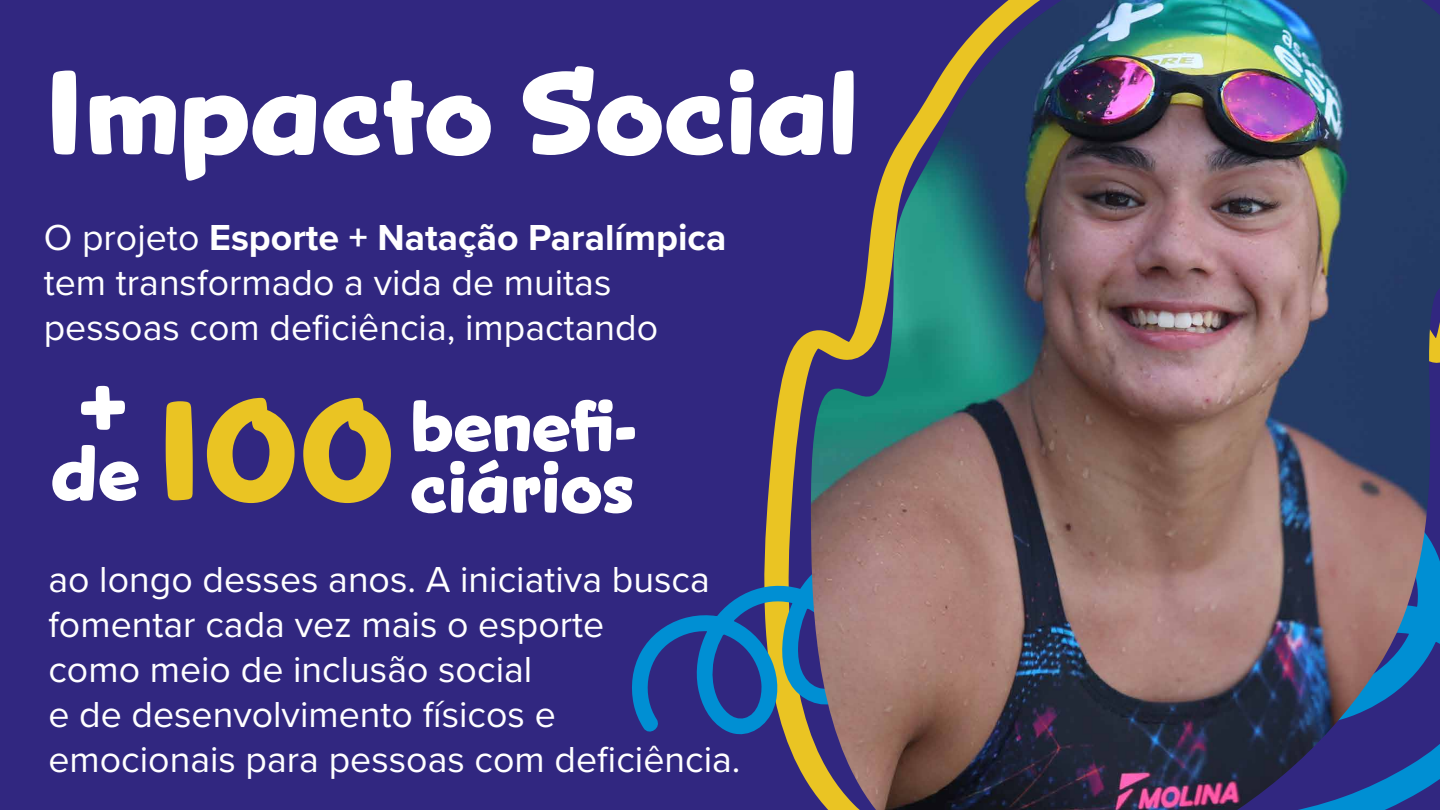
<style>
.page{position:relative;width:1440px;height:810px;background:#312780}
.page>*{position:absolute;margin:0;border:0;box-sizing:border-box;transform-origin:0 0}
.t1{font:700 140.25px "Snicker";color:#eac423}
.t2{font:700 116.62px "Snicker";color:#fff}
.t3{font:700 90px "Snicker";color:#fff}
.t4{font:700 77.25px "Snicker";color:#fff}
.t5{font:700 71.25px/61.5px "Snicker";color:#fff}
.t6{font:37.5px/45px "Proxima Nova";color:#fff}
.s1{font-weight:700}
</style>
<div class="page">
<svg style="left:765px;top:332px;width:45px;height:455px"></svg>
<svg style="left:632px;top:539px;width:178px;height:201px"></svg>
<img style="left:810px;top:0;width:630px;height:810px">
<h2 class="t2" style="left:44px;top:37px;width:816px">Impacto Social</h2>
<p class="t6" style="left:44px;top:214px;width:684px">O projeto <span class="s1">Esporte + Natação Paralímpica </span>tem transformado a vida de muitas pessoas com deficiência, impactando</p>
<h3 class="t3" style="left:79px;top:340px;width:49px">+</h3>
<h3 class="t4" style="left:51px;top:423px;width:90px">de</h3>
<h1 class="t1" style="left:154px;top:360px;width:243px">100</h1>
<h3 class="t5" style="left:410px;top:396px;width:228px">benefi&shy;ciários</h3>
<p class="t6" style="left:48px;top:555px;width:694px">ao longo desses anos. A iniciativa busca fomentar cada vez mais o esporte<br>como meio de inclusão social<br>e de desenvolvimento físicos e emocionais para pessoas com deficiência.</p>
</div>
